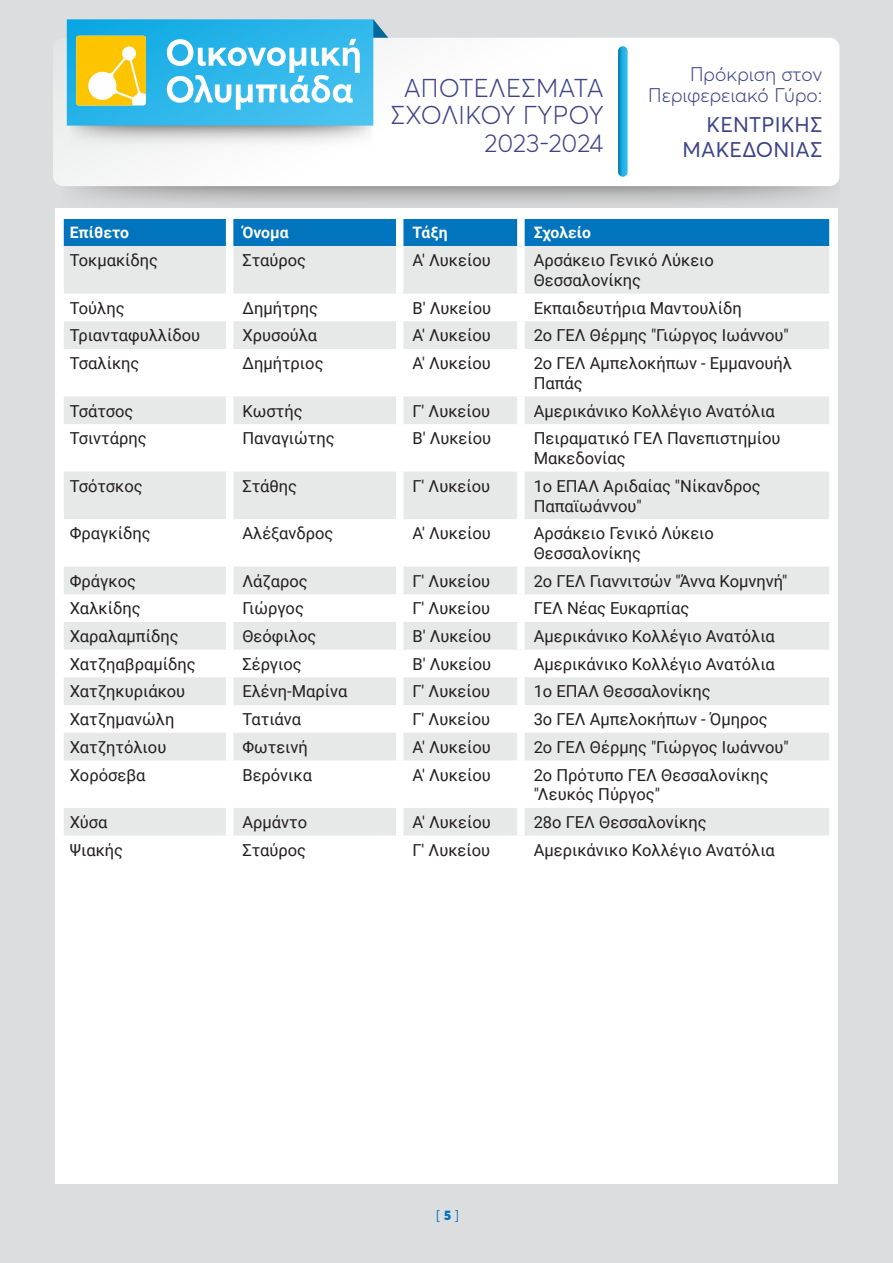
<style>
.page{position:relative;width:893px;height:1263px;background:#dcddde}
.page>*{position:absolute;margin:0;border:0;box-sizing:border-box;transform-origin:0 0}
.t1{font:300 25.5px/27.5px "Averta";letter-spacing:.005em;color:#3d4488;text-align:right}
.t2{font:21px/25.5px "Averta";letter-spacing:.01em;color:#3d4488;text-align:right}
.t3{font:300 19.5px/21px "Averta";letter-spacing:-.005em;color:#3d4488;text-align:right}
.t4{font:16.5px/19.8px "Roboto";color:#231f20}
.t5{font:700 15.75px "Roboto";color:#fff}
.t6{font:13.5px "Averta";color:#0074bc}
.s1{font-weight:900}
</style>
<div class="page">
<svg style="left:73px;top:166px;width:767px;height:38px"></svg>
<div style="left:53px;top:38px;width:786px;height:148px;background:#fff"></div>
<div style="left:618px;top:46px;width:10px;height:131px;background:#2db6ea;border-radius:5px"></div>
<svg style="left:618px;top:46px;width:5px;height:131px"></svg>
<svg style="left:65px;top:19px;width:344px;height:144px;background:#94d0da"></svg>
<div style="left:55px;top:208px;width:783px;height:976px;background:#fff"></div>
<div style="left:64px;top:219px;width:765px;height:27px;background:#0074bc"></div>
<svg style="left:64px;top:246px;width:765px;height:589px"></svg>
<div style="left:226px;top:219px;width:7px;height:27px;background:#fff"></div>
<div style="left:396px;top:219px;width:7px;height:27px;background:#fff"></div>
<div style="left:517px;top:219px;width:8px;height:27px;background:#fff"></div>
<div style="left:226px;top:246px;width:7px;height:48px;background:#fff"></div>
<div style="left:396px;top:246px;width:7px;height:48px;background:#fff"></div>
<div style="left:517px;top:246px;width:8px;height:48px;background:#fff"></div>
<div style="left:226px;top:294px;width:7px;height:27px;background:#fff"></div>
<div style="left:396px;top:294px;width:7px;height:27px;background:#fff"></div>
<div style="left:517px;top:294px;width:8px;height:27px;background:#fff"></div>
<div style="left:226px;top:321px;width:7px;height:28px;background:#fff"></div>
<div style="left:396px;top:321px;width:7px;height:28px;background:#fff"></div>
<div style="left:517px;top:321px;width:8px;height:28px;background:#fff"></div>
<div style="left:226px;top:349px;width:7px;height:47px;background:#fff"></div>
<div style="left:396px;top:349px;width:7px;height:47px;background:#fff"></div>
<div style="left:517px;top:349px;width:8px;height:47px;background:#fff"></div>
<div style="left:226px;top:396px;width:7px;height:28px;background:#fff"></div>
<div style="left:396px;top:396px;width:7px;height:28px;background:#fff"></div>
<div style="left:517px;top:396px;width:8px;height:28px;background:#fff"></div>
<div style="left:226px;top:424px;width:7px;height:48px;background:#fff"></div>
<div style="left:396px;top:424px;width:7px;height:48px;background:#fff"></div>
<div style="left:517px;top:424px;width:8px;height:48px;background:#fff"></div>
<div style="left:226px;top:472px;width:7px;height:47px;background:#fff"></div>
<div style="left:396px;top:472px;width:7px;height:47px;background:#fff"></div>
<div style="left:517px;top:472px;width:8px;height:47px;background:#fff"></div>
<div style="left:226px;top:519px;width:7px;height:48px;background:#fff"></div>
<div style="left:396px;top:519px;width:7px;height:48px;background:#fff"></div>
<div style="left:517px;top:519px;width:8px;height:48px;background:#fff"></div>
<div style="left:226px;top:567px;width:7px;height:27px;background:#fff"></div>
<div style="left:396px;top:567px;width:7px;height:27px;background:#fff"></div>
<div style="left:517px;top:567px;width:8px;height:27px;background:#fff"></div>
<div style="left:226px;top:594px;width:7px;height:28px;background:#fff"></div>
<div style="left:396px;top:594px;width:7px;height:28px;background:#fff"></div>
<div style="left:517px;top:594px;width:8px;height:28px;background:#fff"></div>
<div style="left:226px;top:622px;width:7px;height:28px;background:#fff"></div>
<div style="left:396px;top:622px;width:7px;height:28px;background:#fff"></div>
<div style="left:517px;top:622px;width:8px;height:28px;background:#fff"></div>
<div style="left:226px;top:650px;width:7px;height:27px;background:#fff"></div>
<div style="left:396px;top:650px;width:7px;height:27px;background:#fff"></div>
<div style="left:517px;top:650px;width:8px;height:27px;background:#fff"></div>
<div style="left:226px;top:677px;width:7px;height:28px;background:#fff"></div>
<div style="left:396px;top:677px;width:7px;height:28px;background:#fff"></div>
<div style="left:517px;top:677px;width:8px;height:28px;background:#fff"></div>
<div style="left:226px;top:705px;width:7px;height:28px;background:#fff"></div>
<div style="left:396px;top:705px;width:7px;height:28px;background:#fff"></div>
<div style="left:517px;top:705px;width:8px;height:28px;background:#fff"></div>
<div style="left:226px;top:733px;width:7px;height:27px;background:#fff"></div>
<div style="left:396px;top:733px;width:7px;height:27px;background:#fff"></div>
<div style="left:517px;top:733px;width:8px;height:27px;background:#fff"></div>
<div style="left:226px;top:760px;width:7px;height:48px;background:#fff"></div>
<div style="left:396px;top:760px;width:7px;height:48px;background:#fff"></div>
<div style="left:517px;top:760px;width:8px;height:48px;background:#fff"></div>
<div style="left:226px;top:808px;width:7px;height:27px;background:#fff"></div>
<div style="left:396px;top:808px;width:7px;height:27px;background:#fff"></div>
<div style="left:517px;top:808px;width:8px;height:27px;background:#fff"></div>
<h1 class="t1" style="left:391px;top:74px;width:215px">Αποτελέσματα<br>Σχολικού Γύρου<br>2023-2024</h1>
<p class="t3" style="left:648px;top:63px;width:176px">Π ρόκριση στον<br>Π εριφερειακό Γύρο:</p>
<p class="t2" style="left:682px;top:111px;width:141px">ΚΕΝΤΡΙΚΗΣ<br>ΜΑΚΕΔΟΝΙΑΣ</p>
<p class="t5" style="left:70px;top:222px;width:61px">Επίθετο</p>
<p class="t5" style="left:242px;top:222px;width:48px">Όνομα</p>
<p class="t5" style="left:412px;top:222px;width:37px">Τάξη</p>
<p class="t5" style="left:534px;top:222px;width:59px">Σχολείο</p>
<p class="t4" style="left:70px;top:250px;width:90px">Τοκμακίδης</p>
<p class="t4" style="left:242px;top:250px;width:65px">Σταύρος</p>
<p class="t4" style="left:412px;top:250px;width:80px">Α' Λυκείου</p>
<p class="t4" style="left:534px;top:250px;width:182px">Αρσάκειο Γενικό Λύκειο<br>Θεσσαλονίκης</p>
<p class="t4" style="left:70px;top:297px;width:56px">Τούλης</p>
<p class="t4" style="left:242px;top:297px;width:77px">Δημήτρης</p>
<p class="t4" style="left:412px;top:297px;width:80px">Β' Λυκείου</p>
<p class="t4" style="left:534px;top:297px;width:210px">Εκπαιδευτήρια Μαντουλίδη</p>
<p class="t4" style="left:70px;top:325px;width:132px">Τριανταφυλλίδου</p>
<p class="t4" style="left:242px;top:325px;width:76px">Χρυσούλα</p>
<p class="t4" style="left:412px;top:325px;width:80px">Α' Λυκείου</p>
<p class="t4" style="left:534px;top:325px;width:257px">2ο ΓΕΛ Θέρμης "Γιώργος Ιωάννου"</p>
<p class="t4" style="left:70px;top:353px;width:71px">Τσαλίκης</p>
<p class="t4" style="left:242px;top:353px;width:83px">Δημήτριος</p>
<p class="t4" style="left:412px;top:353px;width:80px">Α' Λυκείου</p>
<p class="t4" style="left:534px;top:353px;width:260px">2ο ΓΕΛ Αμπελοκήπων - Εμμανουήλ<br>Παπάς</p>
<p class="t4" style="left:70px;top:400px;width:65px">Τσάτσος</p>
<p class="t4" style="left:242px;top:400px;width:62px">Κωστής</p>
<p class="t4" style="left:412px;top:400px;width:79px">Γ' Λυκείου</p>
<p class="t4" style="left:534px;top:400px;width:243px">Αμερικάνικο Κολλέγιο Ανατόλια</p>
<p class="t4" style="left:70px;top:428px;width:78px">Τσιντάρης</p>
<p class="t4" style="left:242px;top:428px;width:94px">Παναγιώτης</p>
<p class="t4" style="left:412px;top:428px;width:80px">Β' Λυκείου</p>
<p class="t4" style="left:534px;top:428px;width:248px">Πειραματικό ΓΕΛ Πανεπιστημίου<br>Μακεδονίας</p>
<p class="t4" style="left:70px;top:475px;width:74px">Τσότσκος</p>
<p class="t4" style="left:242px;top:475px;width:56px">Στάθης</p>
<p class="t4" style="left:412px;top:475px;width:79px">Γ' Λυκείου</p>
<p class="t4" style="left:534px;top:475px;width:229px">1ο ΕΠΑΛ Αριδαίας "Νίκανδρος<br>Παπαϊωάννου"</p>
<p class="t4" style="left:70px;top:523px;width:82px">Φραγκίδης</p>
<p class="t4" style="left:242px;top:523px;width:93px">Αλέξανδρος</p>
<p class="t4" style="left:412px;top:523px;width:80px">Α' Λυκείου</p>
<p class="t4" style="left:534px;top:523px;width:182px">Αρσάκειο Γενικό Λύκειο<br>Θεσσαλονίκης</p>
<p class="t4" style="left:70px;top:570px;width:68px">Φράγκος</p>
<p class="t4" style="left:242px;top:570px;width:67px">Λάζαρος</p>
<p class="t4" style="left:412px;top:570px;width:79px">Γ' Λυκείου</p>
<p class="t4" style="left:534px;top:570px;width:255px">2ο ΓΕΛ Γιαννιτσών "Άννα Κομνηνή"</p>
<p class="t4" style="left:70px;top:598px;width:72px">Χαλκίδης</p>
<p class="t4" style="left:242px;top:598px;width:63px">Γιώργος</p>
<p class="t4" style="left:412px;top:598px;width:79px">Γ' Λυκείου</p>
<p class="t4" style="left:534px;top:598px;width:157px">ΓΕΛ Νέας Ευκαρπίας</p>
<p class="t4" style="left:70px;top:626px;width:110px">Χαραλαμπίδης</p>
<p class="t4" style="left:242px;top:626px;width:76px">Θεόφιλος</p>
<p class="t4" style="left:412px;top:626px;width:80px">Β' Λυκείου</p>
<p class="t4" style="left:534px;top:626px;width:243px">Αμερικάνικο Κολλέγιο Ανατόλια</p>
<p class="t4" style="left:70px;top:653px;width:127px">Χατζηαβραμίδης</p>
<p class="t4" style="left:242px;top:653px;width:61px">Σέργιος</p>
<p class="t4" style="left:412px;top:653px;width:80px">Β' Λυκείου</p>
<p class="t4" style="left:534px;top:653px;width:243px">Αμερικάνικο Κολλέγιο Ανατόλια</p>
<p class="t4" style="left:70px;top:681px;width:117px">Χατζηκυριάκου</p>
<p class="t4" style="left:242px;top:681px;width:106px">Ελένη-Μαρίνα</p>
<p class="t4" style="left:412px;top:681px;width:79px">Γ' Λυκείου</p>
<p class="t4" style="left:534px;top:681px;width:178px">1ο ΕΠΑΛ Θεσσαλονίκης</p>
<p class="t4" style="left:70px;top:709px;width:106px">Χατζημανώλη</p>
<p class="t4" style="left:242px;top:709px;width:60px">Τατιάνα</p>
<p class="t4" style="left:412px;top:709px;width:79px">Γ' Λυκείου</p>
<p class="t4" style="left:534px;top:709px;width:235px">3ο ΓΕΛ Αμπελοκήπων - Όμηρος</p>
<p class="t4" style="left:70px;top:736px;width:98px">Χατζητόλιου</p>
<p class="t4" style="left:242px;top:736px;width:67px">Φωτεινή</p>
<p class="t4" style="left:412px;top:736px;width:80px">Α' Λυκείου</p>
<p class="t4" style="left:534px;top:736px;width:257px">2ο ΓΕΛ Θέρμης "Γιώργος Ιωάννου"</p>
<p class="t4" style="left:70px;top:764px;width:77px">Χορόσεβα</p>
<p class="t4" style="left:242px;top:764px;width:71px">Βερόνικα</p>
<p class="t4" style="left:412px;top:764px;width:80px">Α' Λυκείου</p>
<p class="t4" style="left:534px;top:764px;width:236px">2ο Πρότυπο ΓΕΛ Θεσσαλονίκης "Λευκός Πύργος"</p>
<p class="t4" style="left:70px;top:812px;width:39px">Χύσα</p>
<p class="t4" style="left:242px;top:812px;width:66px">Αρμάντο</p>
<p class="t4" style="left:412px;top:812px;width:80px">Α' Λυκείου</p>
<p class="t4" style="left:534px;top:812px;width:174px">28ο ΓΕΛ Θεσσαλονίκης</p>
<p class="t4" style="left:70px;top:839px;width:55px">Ψιακής</p>
<p class="t4" style="left:242px;top:839px;width:65px">Σταύρος</p>
<p class="t4" style="left:412px;top:839px;width:79px">Γ' Λυκείου</p>
<p class="t4" style="left:534px;top:839px;width:243px">Αμερικάνικο Κολλέγιο Ανατόλια</p>
<p class="t6" style="left:436px;top:1207px;width:24px">[ <span class="s1">5</span> ]</p>
</div>
